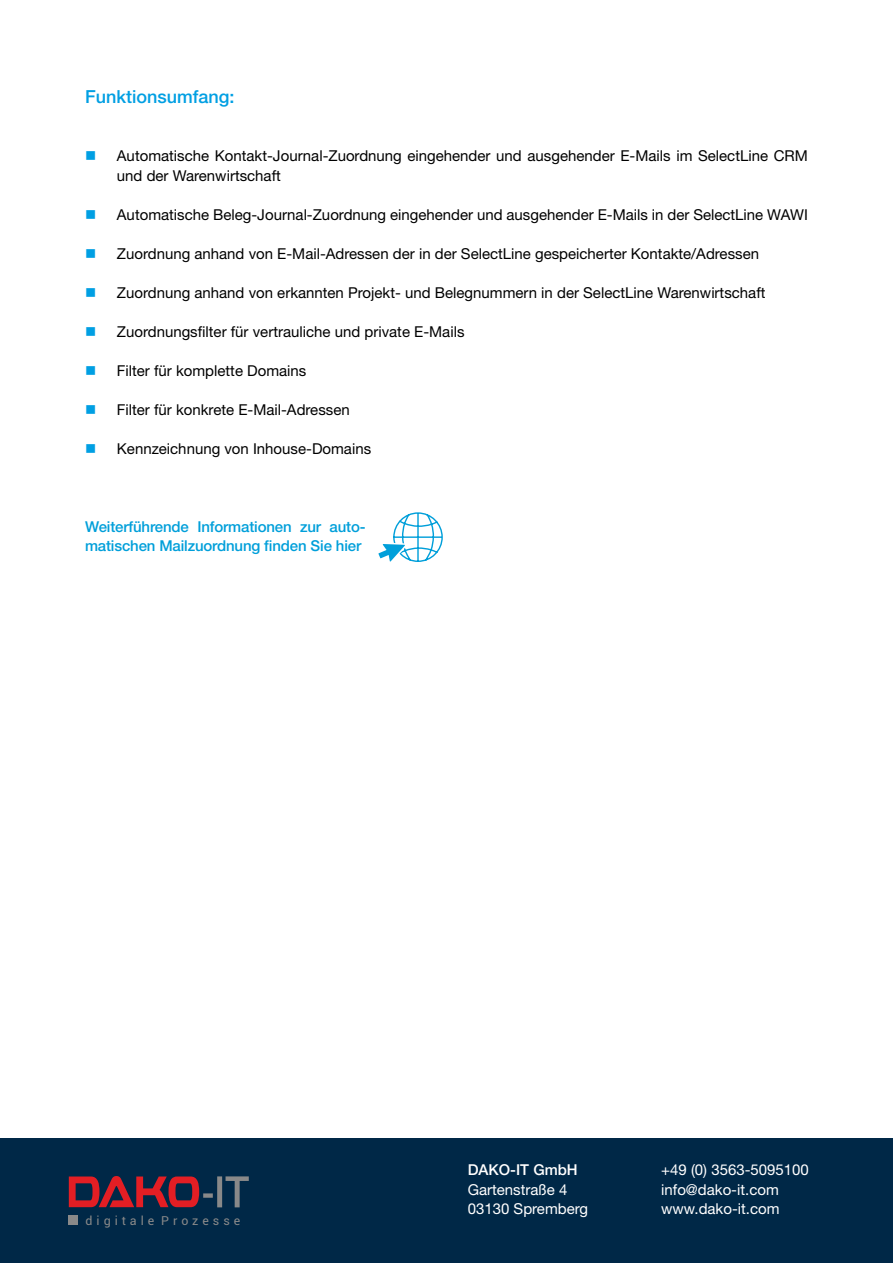
<style>
.page{position:relative;width:893px;height:1263px;background:#fff}
.page>*{position:absolute;margin:0;border:0;box-sizing:border-box;transform-origin:0 0}
.t1{font:500 18px "Helvetica Neue LT Pro";color:#009fe3}
.t2{font:15px/19.5px "Helvetica Neue LT Pro";color:#000}
.t3{font:15px/19.5px "Helvetica Neue LT Pro";color:#fff}
.t4{font:500 15px/19.5px "Helvetica Neue LT Pro";letter-spacing:-.01em;color:#009fda}
.t5{font:500 15px "Helvetica Neue LT Pro";color:#fff}
.t6{font:15px "Wingdings";color:#009fe3}
.t7{font:12.45px "Roboto";letter-spacing:.32em;color:#898989}
</style>
<div class="page">
<div style="left:0;top:1138px;width:893px;height:125px;background:#002847"></div>
<svg style="left:69px;top:1176px;width:130px;height:31px"></svg>
<svg style="left:203px;top:1193px;width:10px;height:5px"></svg>
<svg style="left:217px;top:1176px;width:5px;height:31px"></svg>
<svg style="left:225px;top:1176px;width:24px;height:32px"></svg>
<div style="left:69px;top:1216px;width:9px;height:9px;background:#898989"></div>
<svg style="left:378px;top:512px;width:65px;height:50px"></svg>
<p class="t1" style="left:85px;top:86px;width:151px">Funktionsumfang:</p>
<p class="t6" style="left:85px;top:148px;width:13px">■</p>
<p class="t6" style="left:85px;top:206px;width:13px">■</p>
<p class="t6" style="left:85px;top:245px;width:13px">■</p>
<p class="t6" style="left:85px;top:284px;width:13px">■</p>
<p class="t6" style="left:85px;top:323px;width:13px">■</p>
<p class="t6" style="left:85px;top:362px;width:13px">■</p>
<p class="t6" style="left:85px;top:401px;width:13px">■</p>
<p class="t6" style="left:85px;top:440px;width:13px">■</p>
<p class="t2" style="left:117px;top:146px;width:692px">Automatische Kontakt-Journal-Zuordnung eingehender und ausgehender E-Mails im SelectLine CRM und der Warenwirtschaft</p>
<p class="t2" style="left:117px;top:204px;width:692px">Automatische Beleg-Journal-Zuordnung eingehender und ausgehender E-Mails in der SelectLine WAWI</p>
<p class="t2" style="left:117px;top:243px;width:644px">Zuordnung anhand von E-Mail-Adressen der in der SelectLine gespeicherter Kontakte/Adressen</p>
<p class="t2" style="left:117px;top:282px;width:650px">Zuordnung anhand von erkannten Projekt- und Belegnummern in der SelectLine Warenwirtschaft</p>
<p class="t2" style="left:117px;top:321px;width:349px">Zuordnungsfilter für vertrauliche und private E-Mails</p>
<p class="t2" style="left:117px;top:360px;width:191px">Filter für komplette Domains</p>
<p class="t2" style="left:117px;top:399px;width:234px">Filter für konkrete E-Mail-Adressen</p>
<p class="t2" style="left:117px;top:438px;width:256px">Kennzeichnung von Inhouse-Domains</p>
<p class="t4" style="left:85px;top:517px;width:282px">Weiterführende Informationen zur auto&shy;matischen Mailzuordnung finden Sie hier</p>
<p class="t7" style="left:86px;top:1212px;width:156px">digitale Prozesse</p>
<p class="t5" style="left:468px;top:1161px;width:112px">DAKO-IT GmbH</p>
<p class="t3" style="left:468px;top:1179px;width:122px">Gartenstraße 4<br>03130 Spremberg</p>
<p class="t3" style="left:661px;top:1160px;width:149px">+49 (0) 3563-5095100 info@dako-it.com www.dako-it.com</p>
</div>
